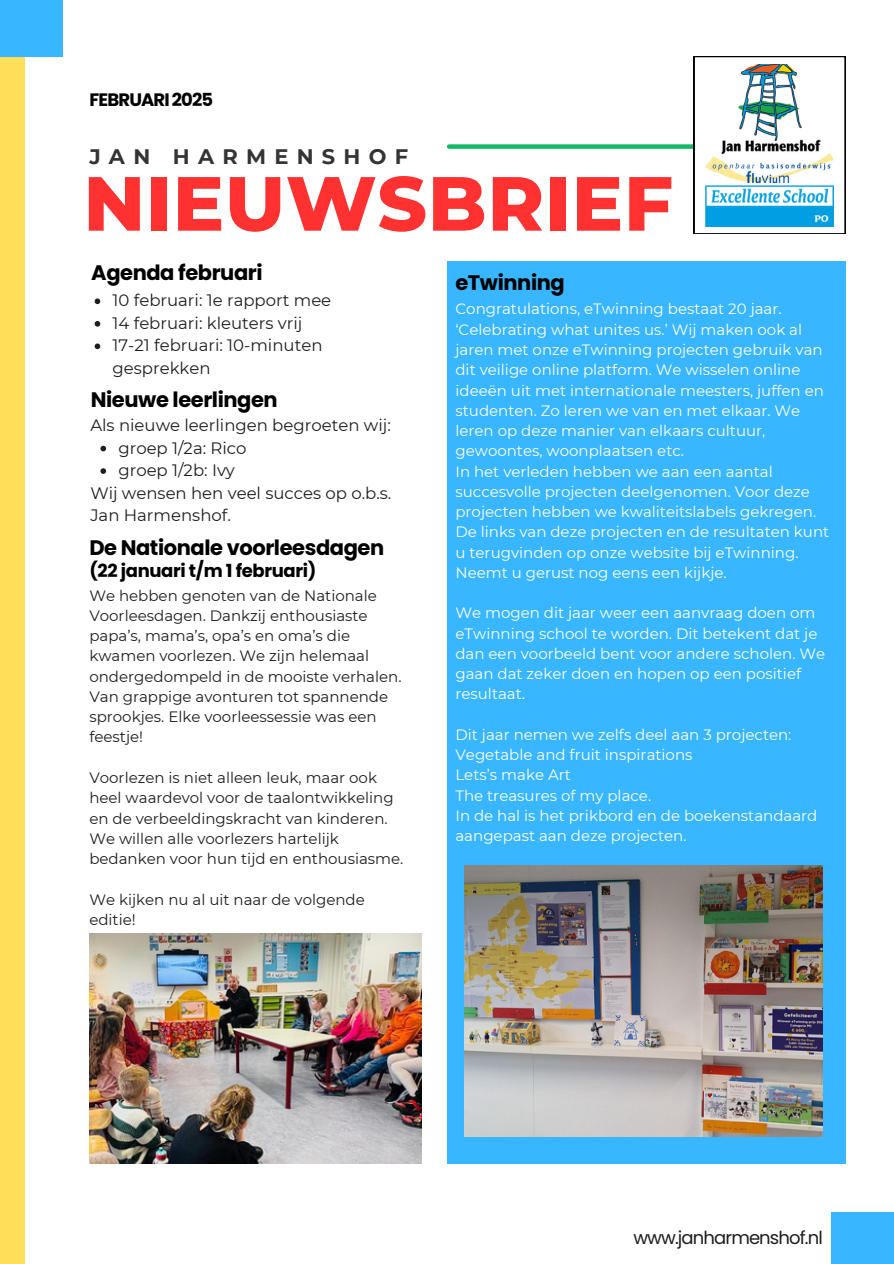
<style>
.page{position:relative;width:894px;height:1264px;background:#fff}
.page>*{position:absolute;margin:0;border:0;box-sizing:border-box;transform-origin:0 0}
.t1{font:800 76.5px "Montserrat";letter-spacing:.01em;color:#ff3131}
.t2{font:700 21px "Poppins";letter-spacing:-.02em;color:#000}
.t3{font:700 21px "Montserrat";letter-spacing:.395em;color:#343434}
.t4{font:700 18px "Poppins";letter-spacing:-.02em;color:#000}
.t5{font:18px "Poppins";letter-spacing:-.05em;color:#1e1e1e}
.t6{font:700 18px "Poppins";letter-spacing:-.05em;color:#000}
.t7{font:16.5px/22.5px "Montserrat";color:#1e1e1e}
.t8{font:15px/20.2px "Montserrat";color:#fff}
.t9{font:15px/20.2px "Montserrat";color:#1e1e1e}
</style>
<div class="page">
<div style="left:0;top:0;width:24px;height:1263px;background:#ffde59"></div>
<div style="left:449px;top:144px;width:322px;height:5px;background:#10b867"></div>
<svg style="left:693px;top:56px;width:152px;height:178px"></svg>
<img style="left:705px;top:64px;width:128px;height:162px">
<div style="left:446px;top:261px;width:399px;height:902px;background:#38b6ff"></div>
<div style="left:0;top:0;width:63px;height:56px;background:#38b6ff"></div>
<div style="left:831px;top:1212px;width:62px;height:51px;background:#38b6ff"></div>
<svg style="left:100px;top:446px;width:6px;height:5px"></svg>
<svg style="left:100px;top:468px;width:6px;height:6px"></svg>
<svg style="left:95px;top:298px;width:5px;height:6px"></svg>
<svg style="left:95px;top:321px;width:5px;height:5px"></svg>
<svg style="left:95px;top:343px;width:5px;height:6px"></svg>
<img style="left:464px;top:865px;width:358px;height:271px">
<img style="left:89px;top:933px;width:332px;height:230px">
<p class="t6" style="left:90px;top:89px;width:125px">FEBRUARI 2025</p>
<h2 class="t3" style="left:89px;top:141px;width:320px">JAN HARMENSHOF</h2>
<h1 class="t1" style="left:83px;top:147px;width:591px">NIEUWSBRIEF</h1>
<h2 class="t2" style="left:91px;top:260px;width:173px">Agenda februari</h2>
<p class="t7" style="left:112px;top:289px;width:220px">10 februari: 1e rapport mee<br>14 februari: kleuters vrij<br>17-21 februari: 10-minuten gesprekken</p>
<h2 class="t2" style="left:91px;top:387px;width:188px">Nieuwe leerlingen</h2>
<p class="t7" style="left:90px;top:413px;width:302px">Als nieuwe leerlingen begroeten wij:</p>
<p class="t7" style="left:118px;top:436px;width:130px">groep 1/2a: Rico</p>
<p class="t7" style="left:118px;top:458px;width:118px">groep 1/2b: Ivy</p>
<p class="t7" style="left:90px;top:481px;width:302px">Wij wensen hen veel succes op o.b.s.</p>
<p class="t7" style="left:90px;top:503px;width:142px">Jan Harmenshof.</p>
<h2 class="t2" style="left:89px;top:535px;width:296px">De Nationale voorleesdagen</h2>
<p class="t4" style="left:89px;top:560px;width:228px">(22 januari t/m 1 februari)</p>
<p class="t9" style="left:89px;top:584px;width:313px">We hebben genoten van de Nationale Voorleesdagen. Dankzij enthousiaste papa’s, mama’s, opa’s en oma’s die kwamen voorlezen. We zijn helemaal ondergedompeld in de mooiste verhalen.<br>Van grappige avonturen tot spannende sprookjes. Elke voorleessessie was een feestje!</p>
<p class="t9" style="left:89px;top:767px;width:315px">Voorlezen is niet alleen leuk, maar ook heel waardevol voor de taalontwikkeling en de verbeeldingskracht van kinderen.<br>We willen alle voorlezers hartelijk bedanken voor hun tijd en enthousiasme.</p>
<p class="t9" style="left:89px;top:888px;width:277px">We kijken nu al uit naar de volgende editie!</p>
<h2 class="t2" style="left:455px;top:270px;width:111px">eTwinning</h2>
<p class="t8" style="left:455px;top:298px;width:375px">Congratulations, eTwinning bestaat 20 jaar. ‘Celebrating what unites us.’ Wij maken ook al jaren met onze eTwinning projecten gebruik van dit veilige online platform. We wisselen online ideeën uit met internationale meesters, juffen en studenten. Zo leren we van en met elkaar. We leren op deze manier van elkaars cultuur, gewoontes, woonplaatsen etc.<br>In het verleden hebben we aan een aantal succesvolle projecten deelgenomen. Voor deze projecten hebben we kwaliteitslabels gekregen.<br>De links van deze projecten en de resultaten kunt u terugvinden op onze website bij eTwinning.<br>Neemt u gerust nog eens een kijkje.</p>
<p class="t8" style="left:455px;top:602px;width:371px">We mogen dit jaar weer een aanvraag doen om eTwinning school te worden. Dit betekent dat je dan een voorbeeld bent voor andere scholen. We gaan dat zeker doen en hopen op een positief resultaat.</p>
<p class="t8" style="left:455px;top:724px;width:363px">Dit jaar nemen we zelfs deel aan 3 projecten:<br>Vegetable and fruit inspirations<br>Lets’s make Art<br>The treasures of my place.<br>In de hal is het prikbord en de boekenstandaard aangepast aan deze projecten.</p>
<p class="t5" style="left:633px;top:1226px;width:191px">www.janharmenshof.nl</p>
</div>
